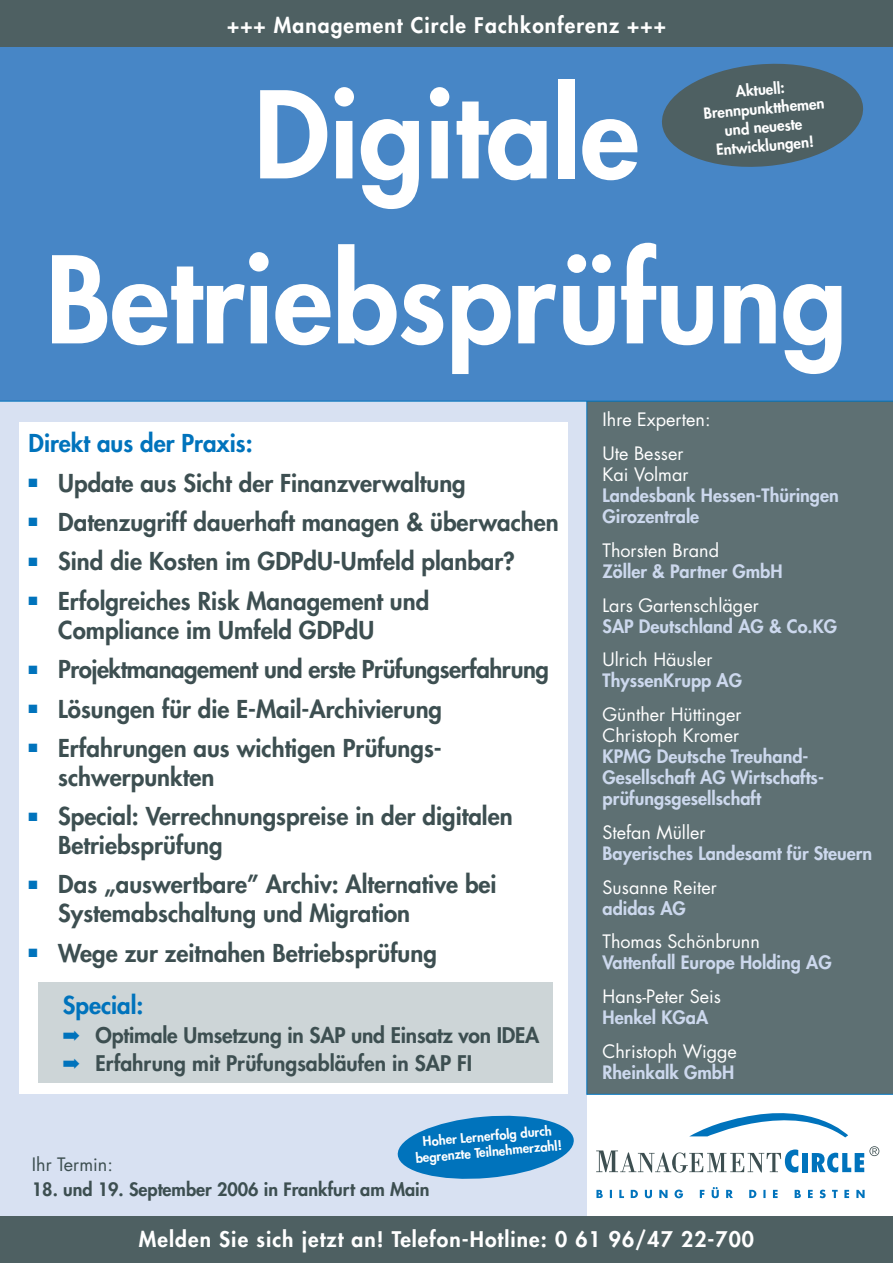
<style>
.page{position:relative;width:893px;height:1263px;background:#fff}
.page>*{position:absolute;margin:0;border:0;box-sizing:border-box;transform-origin:0 0}
.t1{font:800 117px/165px "Futura Std";color:#fff;text-align:center}
.t2{font:800 24px/28.8px "Futura Std";color:#3d4f51}
.t3{font:800 24px "Futura Std";letter-spacing:-.02em;color:#3d4f51}
.t4{font:800 24px "Futura Std";color:#0073bc}
.t5{font:800 21px "Futura Std";letter-spacing:.05em;color:#fff}
.t6{font:800 21px/28.2px "Futura Std";letter-spacing:-.01em;color:#3d4f51}
.t7{font:800 18px/21px "Futura Std";color:#ccd8ed}
.t8{font:18px/33.8px "Futura Std";color:#fff}
.t9{font:800 18px "Futura Std";color:#3d4f51}
.t10{font:18px "Futura Std";color:#3d4f51}
.t11{font:800 15px/18.8px "Futura Std";color:#fff;text-align:center}
.t12{font:800 12.9px/15.8px "Futura Std";color:#fff;text-align:center}
.s1{color:#0073bc}
</style>
<div class="page">
<div style="left:0;top:400px;width:587px;height:828px;background:#d8e1f2"></div>
<div style="left:587px;top:401px;width:306px;height:693px;background:#5e7073"></div>
<div style="left:0;top:47px;width:893px;height:354px;background:#4786c6"></div>
<div style="left:19px;top:422px;width:549px;height:671px;background:#fff"></div>
<div style="left:39px;top:982px;width:514px;height:101px;background:#cdd5d7"></div>
<div style="left:0;top:0;width:893px;height:47px;background:#4e6062"></div>
<div style="left:0;top:1216px;width:893px;height:47px;background:#4e6062"></div>
<svg style="left:397px;top:1115px;width:177px;height:64px"></svg>
<div style="left:802px;top:1153px;width:6px;height:19px;background:#0073bc"></div>
<svg style="left:812px;top:1146px;width:67px;height:26px"></svg>
<svg style="left:596px;top:1149px;width:202px;height:23px"></svg>
<svg style="left:689px;top:1113px;width:159px;height:24px"></svg>
<svg style="left:596px;top:1190px;width:7px;height:8px"></svg>
<svg style="left:610px;top:1190px;width:2px;height:8px"></svg>
<svg style="left:619px;top:1190px;width:5px;height:8px"></svg>
<svg style="left:631px;top:1190px;width:7px;height:8px"></svg>
<svg style="left:645px;top:1190px;width:7px;height:8px"></svg>
<svg style="left:659px;top:1190px;width:8px;height:8px"></svg>
<svg style="left:674px;top:1189px;width:9px;height:9px"></svg>
<svg style="left:700px;top:1190px;width:4px;height:8px"></svg>
<svg style="left:712px;top:1187px;width:7px;height:11px"></svg>
<svg style="left:726px;top:1190px;width:7px;height:8px"></svg>
<svg style="left:749px;top:1190px;width:7px;height:8px"></svg>
<svg style="left:763px;top:1190px;width:2px;height:8px"></svg>
<svg style="left:773px;top:1190px;width:5px;height:8px"></svg>
<svg style="left:795px;top:1190px;width:6px;height:8px"></svg>
<svg style="left:808px;top:1190px;width:5px;height:8px"></svg>
<svg style="left:820px;top:1189px;width:6px;height:9px"></svg>
<svg style="left:832px;top:1190px;width:6px;height:8px"></svg>
<svg style="left:844px;top:1190px;width:5px;height:8px"></svg>
<svg style="left:856px;top:1190px;width:9px;height:8px"></svg>
<svg style="left:658px;top:56px;width:209px;height:119px;background:#4b6d84"></svg>
<p class="t5" style="left:227px;top:12px;width:440px">+++ Management Circle Fachkonferenz +++</p>
<h1 class="t1" style="left:46px;top:53px;width:803px">Digitale<br>Betriebsprüfung</h1>
<p class="t11" style="left:701px;top:85px;width:123px;rotate:-5deg">Aktuell:<br>Brennpunktthemen und neueste<br>Entwicklungen!</p>
<p class="t4" style="left:29px;top:428px;width:226px">Direkt aus der Praxis:</p>
<p class="t2" style="left:29px;top:468px;width:439px"><sup>■</sup> Update aus Sicht der Finanzverwaltung</p>
<p class="t2" style="left:29px;top:508px;width:532px"><sup>■</sup> Datenzugriff dauerhaft managen &amp; überwachen</p>
<p class="t2" style="left:29px;top:547px;width:488px"><sup>■</sup> Sind die Kosten im GDPdU-Umfeld planbar?</p>
<p class="t2" style="left:58px;top:587px;width:373px;text-indent:-30px"><sup>■</sup> Erfolgreiches Risk Management und<br>Compliance im Umfeld GDPdU</p>
<p class="t3" style="left:29px;top:654px;width:522px"><sup>■</sup> Projektmanagement und erste Prüfungserfahrung</p>
<p class="t2" style="left:29px;top:694px;width:415px"><sup>■</sup> Lösungen für die E-Mail-Archivierung</p>
<p class="t2" style="left:58px;top:734px;width:385px;text-indent:-30px"><sup>■</sup> Erfahrungen aus wichtigen Prüfungs&shy;schwerpunkten</p>
<p class="t2" style="left:58px;top:802px;width:456px;text-indent:-30px"><sup>■</sup> Special: Verrechnungspreise in der digitalen<br>Betriebsprüfung</p>
<p class="t2" style="left:58px;top:870px;width:440px;text-indent:-30px"><sup>■</sup> Das „auswertbare” Archiv: Alternative bei<br>Systemabschaltung und Migration</p>
<p class="t2" style="left:63px;top:926px;width:376px;line-height:52.8px;text-indent:-34px"><sup>■</sup> Wege zur zeitnahen Betriebsprüfung<br><span class="s1">Special:</span></p>
<p class="t6" style="left:63px;top:1021px;width:478px"><span class="s1">➡</span> Optimale Umsetzung in SAP und Einsatz von IDEA <span class="s1">➡</span> Erfahrung mit Prüfungsabläufen in SAP FI</p>
<p class="t12" style="left:413px;top:1134px;width:148px;rotate:-5deg">Hoher Lernerfolg durch begrenzte Teilnehmerzahl!</p>
<p class="t10" style="left:32px;top:1152px;width:83px">Ihr Termin:</p>
<p class="t9" style="left:32px;top:1178px;width:399px">18. und 19. September 2006 in Frankfurt am Main</p>
<p class="t8" style="left:603px;top:403px;width:110px">Ihre Experten:<br>Ute Besser</p>
<p class="t8" style="left:603px;top:458px;width:87px">Kai Volmar</p>
<p class="t7" style="left:603px;top:485px;width:238px">Landesbank Hessen-Thüringen<br>Girozentrale</p>
<p class="t8" style="left:603px;top:533px;width:118px">Thorsten Brand</p>
<p class="t7" style="left:603px;top:561px;width:181px">Zöller &amp; Partner GmbH</p>
<p class="t8" style="left:603px;top:588px;width:158px">Lars Gartenschläger</p>
<p class="t7" style="left:603px;top:615px;width:236px">SAP Deutschland AG &amp; Co.KG</p>
<p class="t8" style="left:603px;top:643px;width:111px">Ulrich Häusler</p>
<p class="t7" style="left:603px;top:670px;width:141px">ThyssenKrupp AG</p>
<p class="t8" style="left:603px;top:704px;width:140px;line-height:21px">Günther Hüttinger<br>Christoph Kromer</p>
<p class="t7" style="left:603px;top:746px;width:223px">KPMG Deutsche Treuhand-<br>Gesellschaft AG Wirtschafts&shy;prüfungsgesellschaft</p>
<p class="t8" style="left:602px;top:815px;width:104px">Stefan Müller</p>
<p class="t7" style="left:602px;top:843px;width:271px">Bayerisches Landesamt für Steuern</p>
<p class="t8" style="left:602px;top:870px;width:116px">Susanne Reiter</p>
<p class="t7" style="left:602px;top:897px;width:85px">adidas AG</p>
<p class="t8" style="left:602px;top:925px;width:159px">Thomas Schönbrunn</p>
<p class="t7" style="left:602px;top:952px;width:231px">Vattenfall Europe Holding AG</p>
<p class="t8" style="left:602px;top:980px;width:120px">Hans-Peter Seis</p>
<p class="t7" style="left:602px;top:1007px;width:107px">Henkel KGaA</p>
<p class="t8" style="left:602px;top:1034px;width:136px">Christoph Wigge</p>
<p class="t7" style="left:602px;top:1062px;width:133px">Rheinkalk GmbH</p>
<p class="t5" style="left:139px;top:1226px;width:617px">Melden Sie sich jetzt an! Telefon-Hotline: 0 61 96/47 22-700</p>
</div>
